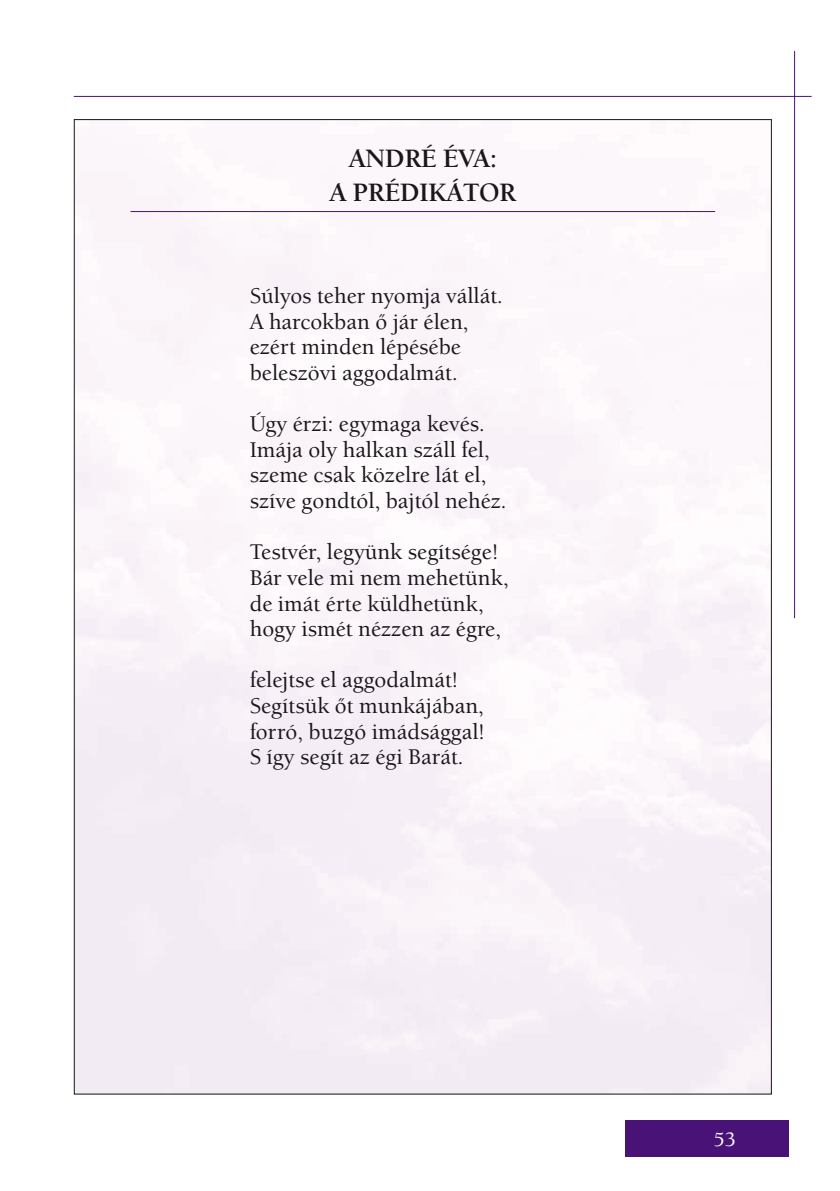
<style>
.page{position:relative;width:840px;height:1191px;background:#fff}
.page>*{position:absolute;margin:0;border:0;box-sizing:border-box;transform-origin:0 0}
.t1{font:700 26px/34px "Berkeley Old Sty Itc TEE";color:#1a171c;text-align:center}
.t2{font:500 22px/25.6px "Berkeley Old Sty Itc TEE";color:#1a171c}
.t3{font:500 20px "Berkeley Old Sty Itc TEE";color:#fff}
</style>
<div class="page">
<img style="left:76px;top:165px;width:693px;height:927px">
<div style="left:624px;top:1120px;width:164px;height:37px;background:#491276"></div>
<hr style="left:74px;top:96px;width:737px;height:1px;background:#491276">
<hr style="left:793px;top:51px;width:1px;height:567px;background:#491276">
<hr style="left:130px;top:211px;width:584px;height:1px;background:#491276">
<p class="t1" style="left:329px;top:141px;width:188px">ANDRÉ ÉVA:<br>A PRÉDIKÁTOR</p>
<p class="t2" style="left:249px;top:283px;width:254px">Súlyos teher nyomja vállát.<br>A harcokban ő jár élen, ezért minden lépésébe beleszövi aggodalmát.</p>
<p class="t2" style="left:249px;top:411px;width:258px">Úgy érzi: egymaga kevés.<br>Imája oly halkan száll fel, szeme csak közelre lát el, szíve gondtól, bajtól nehéz.</p>
<p class="t2" style="left:249px;top:539px;width:260px">Testvér, legyünk segítsége!<br>Bár vele mi nem mehetünk, de imát érte küldhetünk, hogy ismét nézzen az égre,</p>
<p class="t2" style="left:249px;top:667px;width:236px">felejtse el aggodalmát!<br>Segítsük őt munkájában, forró, buzgó imádsággal!<br>S így segít az égi Barát.</p>
<p class="t3" style="left:713px;top:1128px;width:24px">53</p>
</div>
